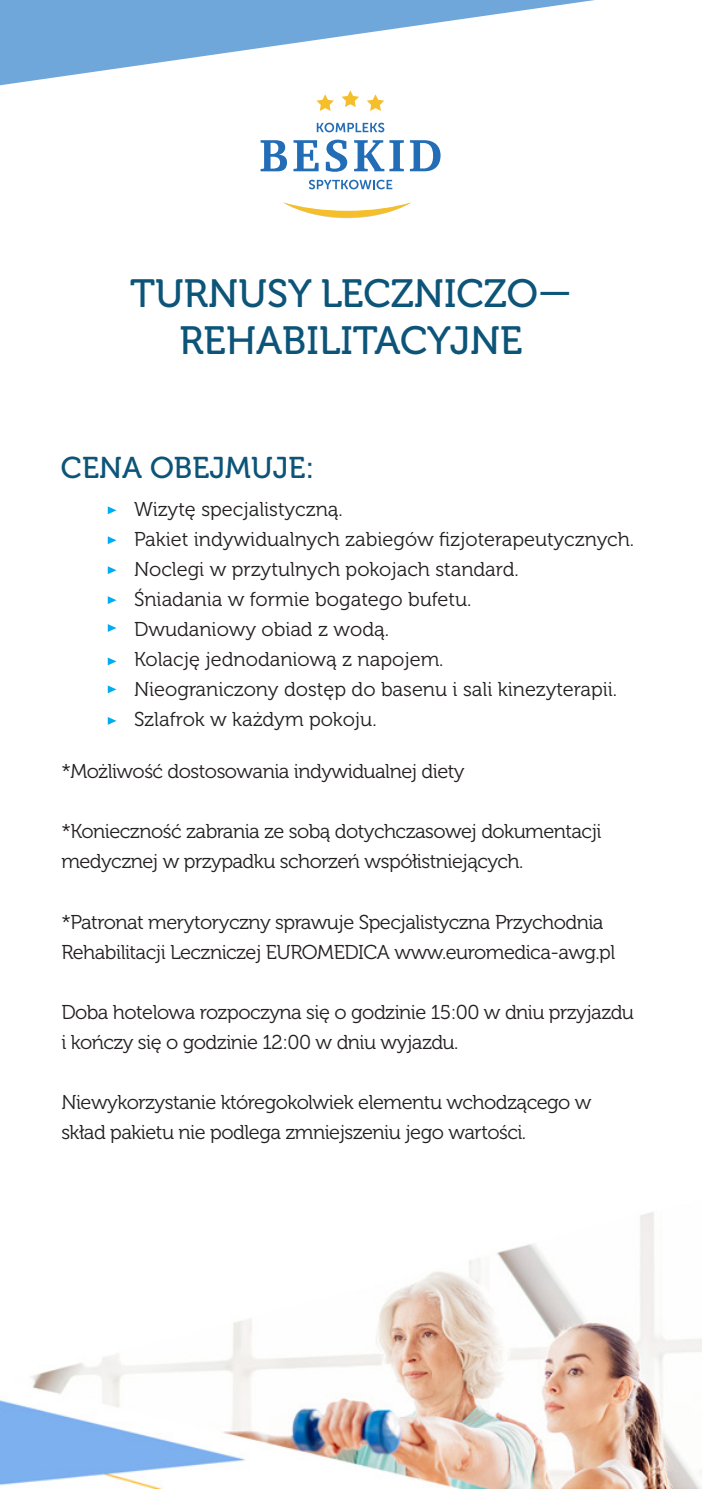
<style>
.page{position:relative;width:702px;height:1489px;background:#fff}
.page>*{position:absolute;margin:0;border:0;box-sizing:border-box;transform-origin:0 0}
.t1{font:39.25px "Museo 500";color:#0c5478}
.t2{font:30px "Museo 500";color:#0c5478}
.t3{font:20px/30px "Museo 300";letter-spacing:-.025em;color:#231f20}
.t4{font:20px "Museo 300";color:#231f20}
</style>
<div class="page">
<img style="left:0;top:85px;width:701px;height:1403px">
<svg style="left:0;top:0;width:595px;height:85px;fill:#71a8da"></svg>
<svg style="left:108px;top:506px;width:8px;height:8px"></svg>
<svg style="left:108px;top:536px;width:8px;height:8px"></svg>
<svg style="left:108px;top:624px;width:8px;height:8px"></svg>
<svg style="left:108px;top:717px;width:8px;height:7px"></svg>
<svg style="left:108px;top:685px;width:8px;height:8px"></svg>
<svg style="left:108px;top:657px;width:8px;height:8px"></svg>
<svg style="left:108px;top:596px;width:8px;height:8px"></svg>
<svg style="left:108px;top:566px;width:8px;height:8px"></svg>
<svg style="left:260px;top:140px;width:27px;height:31px"></svg>
<svg style="left:293px;top:140px;width:25px;height:31px"></svg>
<svg style="left:326px;top:140px;width:21px;height:32px"></svg>
<svg style="left:354px;top:140px;width:50px;height:31px"></svg>
<svg style="left:410px;top:140px;width:30px;height:31px"></svg>
<svg style="left:283px;top:202px;width:128px;height:16px"></svg>
<svg style="left:316px;top:94px;width:18px;height:17px"></svg>
<svg style="left:367px;top:94px;width:17px;height:17px"></svg>
<svg style="left:341px;top:90px;width:18px;height:17px"></svg>
<svg style="left:317px;top:123px;width:67px;height:9px"></svg>
<svg style="left:309px;top:180px;width:83px;height:9px"></svg>
<p class="t1" style="left:130px;top:272px;width:443px">TURNUSY LECZNICZO—</p>
<p class="t1" style="left:179px;top:319px;width:345px">REHABILITACYJNE</p>
<p class="t2" style="left:61px;top:450px;width:255px">CENA OBEJMUJE:</p>
<p class="t4" style="left:134px;top:498px;width:210px">Wizytę specjalistyczną.</p>
<p class="t4" style="left:134px;top:528px;width:501px">Pakiet indywidualnych zabiegów fizjoterapeutycznych.</p>
<p class="t4" style="left:134px;top:558px;width:386px">Noclegi w przytulnych pokojach standard.</p>
<p class="t4" style="left:134px;top:588px;width:339px">Śniadania w formie bogatego bufetu.</p>
<p class="t4" style="left:134px;top:618px;width:256px">Dwudaniowy obiad z wodą.</p>
<p class="t4" style="left:134px;top:648px;width:311px">Kolację jednodaniową z napojem.</p>
<p class="t4" style="left:134px;top:678px;width:484px">Nieograniczony dostęp do basenu i sali kinezyterapii.</p>
<p class="t4" style="left:134px;top:708px;width:244px">Szlafrok w każdym pokoju.</p>
<p class="t3" style="left:61px;top:757px;width:405px">*Możliwość dostosowania indywidualnej diety</p>
<p class="t3" style="left:61px;top:817px;width:541px">*Konieczność zabrania ze sobą dotychczasowej dokumentacji medycznej w przypadku schorzeń współistniejących.</p>
<p class="t3" style="left:61px;top:907px;width:555px">*Patronat merytoryczny sprawuje Specjalistyczna Przychodnia<br>Rehabilitacji Leczniczej EUROMEDICA www.euromedica-awg.pl</p>
<p class="t3" style="left:61px;top:997px;width:574px">Doba hotelowa rozpoczyna się o godzinie 15:00 w dniu przyjazdu i kończy się o godzinie 12:00 w dniu wyjazdu.</p>
<p class="t3" style="left:61px;top:1087px;width:532px">Niewykorzystanie któregokolwiek elementu wchodzącego w skład pakietu nie podlega zmniejszeniu jego wartości.</p>
</div>
